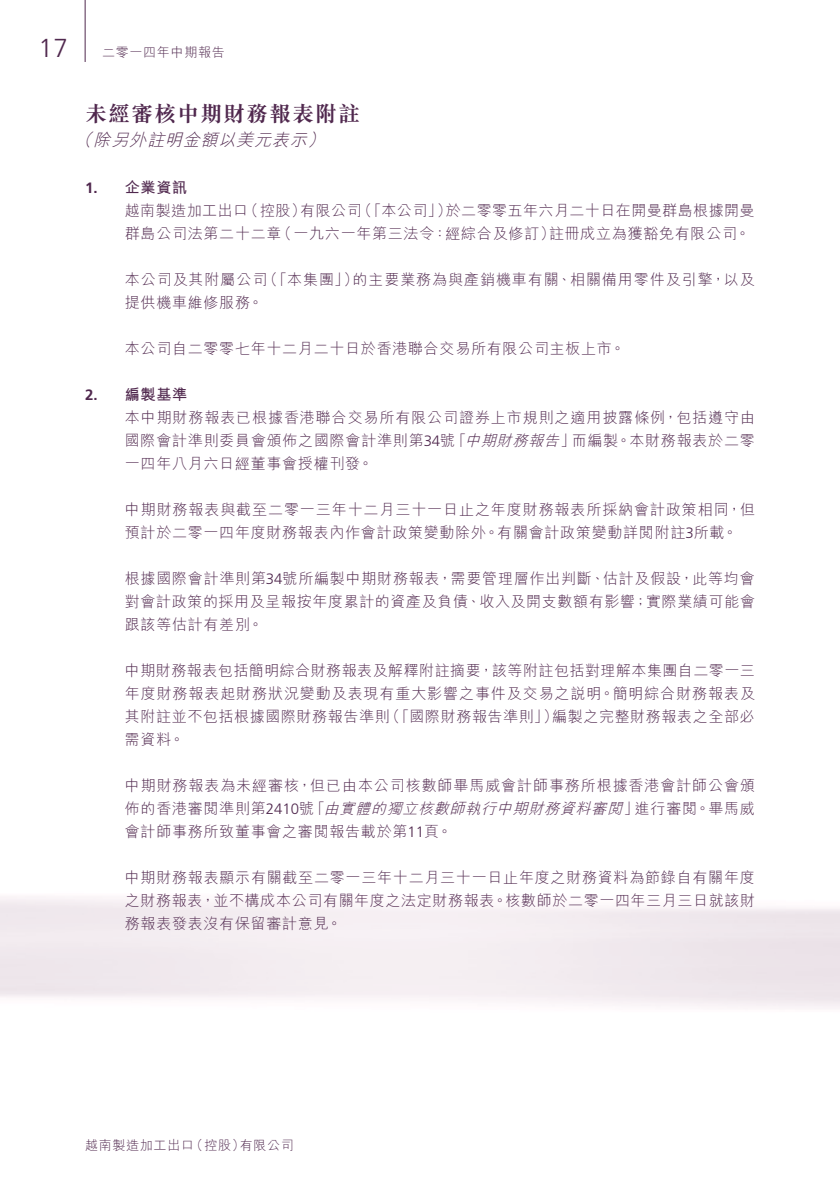
<style>
.page{position:relative;width:840px;height:1191px;background:#fff}
.page>*{position:absolute;margin:0;border:0;box-sizing:border-box;transform-origin:0 0}
.t1{font:300 26px "Frutiger LT Std";color:#50284e}
.Heading_1{font:700 22px "M Sung HK";letter-spacing:.045em;color:#50284e}
.Body_Text{font:italic 300 17px "M Hei HK";color:#50284e}
.Notes{font:300 15px/23px "M Hei HK";letter-spacing:.05em;color:#50284e}
.Notes-2{font:300 15px "M Hei HK";letter-spacing:.03em;color:#50284e}
.Notes-3{font:italic 300 15px "M Hei HK";color:#50284e}
.Notes_HD1{font:700 15px "M Hei HK";letter-spacing:.05em;color:#50284e}
.Notes_HD1-2{font:700 15px "Frutiger LT Std";color:#50284e}
.t2{font:300 13px "M Hei HK";letter-spacing:.055em;color:#50284e}
.s1{font-family:"Frutiger LT Std"}
.s2{font-style:normal}
</style>
<div class="page">
<hr style="left:85px;top:0;width:1px;height:62px;background:#50284e">
<h1 class="t1" style="left:38px;top:33px;width:31px">17</h1>
<p class="t2" style="left:102px;top:45px;width:124px">二零一四年中期報告</p>
<p class="Heading_1" style="left:85px;top:103px;width:276px">未經審核中期財務報表附註</p>
<p class="Body_Text" style="left:307px;top:131px;width:23px">(</p>
<p class="Body_Text" style="left:75px;top:131px;width:23px">（</p>
<p class="Body_Text" style="left:93px;top:131px;width:219px">除另外註明金額以美元表示</p>
<p class="Notes_HD1-2" style="left:85px;top:179px;width:14px">1.</p>
<p class="Notes_HD1-2" style="left:85px;top:386px;width:14px">2.</p>
<p class="Notes_HD1" style="left:125px;top:176px;width:64px">企業資訊</p>
<p class="Notes" style="left:243px;top:198px;width:64px">（控股）</p>
<p class="Notes" style="left:357px;top:198px;width:96px">（「本公司」）</p>
<p class="Notes-2" style="left:125px;top:203px;width:125px">越南製造加工出口</p>
<p class="Notes-2" style="left:445px;top:203px;width:310px">於二零零五年六月二十日在開曼群島根據開曼</p>
<p class="Notes" style="left:300px;top:198px;width:63px">有限公司</p>
<p class="Notes" style="left:277px;top:221px;width:279px">（一九六一年第三法令：經綜合及修訂）</p>
<p class="Notes" style="left:125px;top:221px;width:158px">群島公司法第二十二章</p>
<p class="Notes" style="left:548px;top:221px;width:203px">註冊成立為獲豁免有限公司。</p>
<p class="Notes" style="left:263px;top:267px;width:97px">（「本集團」）</p>
<p class="Notes" style="left:125px;top:267px;width:144px">本公司及其附屬公司提供機車維修服務。</p>
<p class="Notes" style="left:125px;top:336px;width:501px">本公司自二零零七年十二月二十日於香港聯合交易所有限公司主板上市。</p>
<p class="Notes_HD1" style="left:125px;top:383px;width:64px">編製基準</p>
<p class="Notes" style="left:352px;top:267px;width:403px">的主要業務為與產銷機車有關、相關備用零件及引擎，以及</p>
<p class="Notes" style="left:125px;top:405px;width:631px;text-align:right">本中期財務報表已根據香港聯合交易所有限公司證券上市規則之適用披露條例，包括遵守由而編製。本財務報表於二零</p>
<p class="Notes" style="left:125px;top:428px;width:332px">國際會計準則委員會頒佈之國際會計準則第<span class="s1">34</span>號一四年八月六日經董事會授權刊發。</p>
<p class="Notes" style="left:125px;top:497px;width:631px">中期財務報表與截至二零一三年十二月三十一日止之年度財務報表所採納會計政策相同，但預計於二零一四年度財務報表內作會計政策變動除外。有關會計政策變動詳閱附註<span class="s1">3</span>所載。</p>
<p class="Notes" style="left:125px;top:566px;width:631px;text-align:justify">根據國際會計準則第<span class="s1">34</span>號所編製中期財務報表，需要管理層作出判斷、估計及假設，此等均會對會計政策的採用及呈報按年度累計的資產及負債、收入及開支數額有影響；實際業績可能會跟該等估計有差別。</p>
<p class="Notes" style="left:125px;top:658px;width:631px;text-align:right">中期財務報表包括簡明綜合財務報表及解釋附註摘要，該等附註包括對理解本集團自二零一三年度財務報表起財務狀況變動及表現有重大影響之事件及交易之說明。簡明綜合財務報表及編製之完整財務報表之全部必</p>
<p class="Notes-3" style="left:451px;top:433px;width:113px"><span class="s2">「</span>中期財務報告</p>
<p class="Notes" style="left:560px;top:428px;width:16px">」</p>
<p class="Notes" style="left:385px;top:704px;width:174px">（「國際財務報告準則」）</p>
<p class="Notes" style="left:125px;top:704px;width:266px">其附註並不包括根據國際財務報告準則需資料。</p>
<p class="Notes" style="left:125px;top:773px;width:631px;text-align:right">中期財務報表為未經審核，但已由本公司核數師畢馬威會計師事務所根據香港會計師公會頒進行審閱。畢馬威</p>
<p class="Notes-3" style="left:310px;top:801px;width:317px"><span class="s2">「</span>由實體的獨立核數師執行中期財務資料審閱</p>
<p class="Notes" style="left:125px;top:796px;width:328px">佈的香港審閱準則第<span class="s1">2410</span>號<br>會計師事務所致董事會之審閱報告載於第<span class="s1">11</span>頁。</p>
<p class="Notes" style="left:125px;top:865px;width:631px;text-align:justify">中期財務報表顯示有關截至二零一三年十二月三十一日止年度之財務資料為節錄自有關年度之財務報表，並不構成本公司有關年度之法定財務報表。核數師於二零一四年三月三日就該財務報表發表沒有保留審計意見。</p>
<p class="Notes" style="left:623px;top:796px;width:16px">」</p>
<p class="t2" style="left:190px;top:1139px;width:56px">（控股）</p>
<p class="t2" style="left:85px;top:1139px;width:110px">越南製造加工出口</p>
<p class="t2" style="left:240px;top:1139px;width:56px">有限公司</p>
</div>
